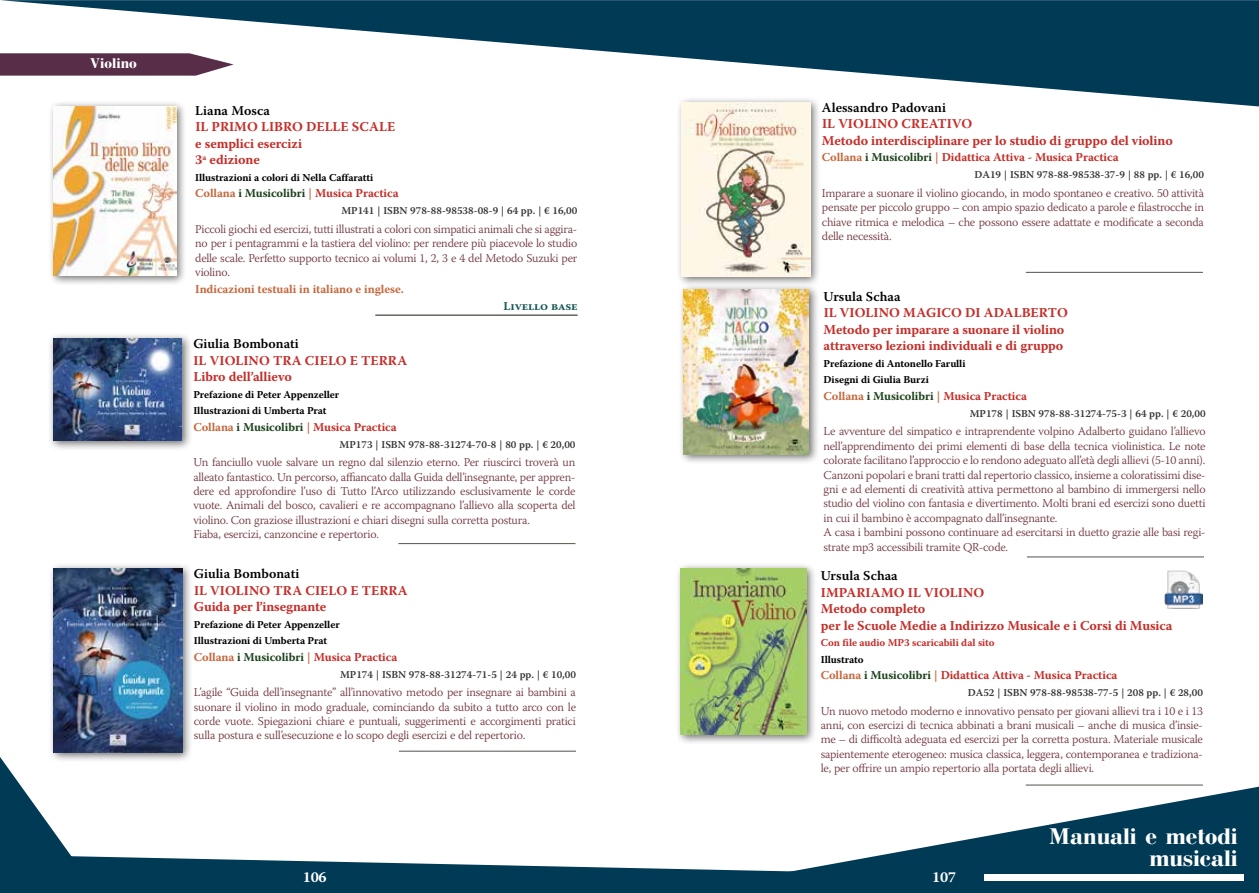
<style>
.page{position:relative;width:1259px;height:893px;background:#fff}
.page>*{position:absolute;margin:0;border:0;box-sizing:border-box;transform-origin:0 0}
.t1{font:700 24px/22.5px "Bodoni";color:#fff;text-align:right}
.t2{font:700 15px "Bodoni";color:#fff}
.t3{font:700 15px "Warnock Pro";letter-spacing:-.01em;color:#fff}
.t4{font:700 13.5px/16.5px "Warnock Pro";color:#c42f2a}
.t5{font:600 13.5px "Warnock Pro";color:#000}
.t6{font:300 12px/14.4px "Warnock Pro";letter-spacing:-.02em;color:#71363e;text-align:justify}
.t7{font:700 12px "Warnock Pro";letter-spacing:-.02em;color:#c42f2a}
.t8{font:700 12px "Warnock Pro";color:#c5693e}
.t9{font:700 12px "Warnock Pro";letter-spacing:-.01em;color:#175757}
.t10{font:600 10.5px "Warnock Pro";color:#343434}
.t11{font:700 10.5px/16.5px "Warnock Pro";letter-spacing:-.01em;color:#000}
.t12{font:700 10.5px "Warnock Pro";color:#c42f2a}
.s1{color:#c5693e}
.s2{color:#1c421c}
</style>
<div class="page">
<svg style="left:98px;top:856px;width:574px;height:37px;fill:#003a55"></svg>
<svg style="left:0;top:757px;width:98px;height:136px"></svg>
<svg style="left:1px;top:0;width:1258px;height:106px;fill:#003a55"></svg>
<svg style="left:672px;top:787px;width:587px;height:106px;fill:#003a55"></svg>
<div style="left:984px;top:874px;width:260px;height:6px;background:#fff"></div>
<hr style="left:1026px;top:272px;width:177px;height:1px;background:#64665e">
<hr style="left:398px;top:543px;width:177px;height:1px;background:#64665e">
<hr style="left:399px;top:751px;width:177px;height:1px;background:#64665e">
<div style="left:676px;top:96px;width:145px;height:191px;background:#000;opacity:.57"></div>
<img style="left:682px;top:102px;width:128px;height:174px">
<div style="left:48px;top:333px;width:144px;height:119px;background:#000;opacity:.57"></div>
<img style="left:53px;top:338px;width:129px;height:103px">
<div style="left:48px;top:563px;width:145px;height:200px;background:#000;opacity:.57"></div>
<img style="left:54px;top:568px;width:128px;height:184px">
<svg style="left:0;top:53px;width:234px;height:23px;background:#6a455d"></svg>
<div style="left:48px;top:100px;width:139px;height:186px;background:#000;opacity:.57"></div>
<img style="left:54px;top:106px;width:122px;height:169px">
<hr style="left:375px;top:314px;width:202px;height:2px;background:#64655d">
<hr style="left:1027px;top:556px;width:177px;height:1px;background:#64665e">
<div style="left:678px;top:283px;width:141px;height:182px;background:#000;opacity:.57"></div>
<img style="left:683px;top:289px;width:125px;height:165px">
<hr style="left:1025px;top:784px;width:178px;height:2px;background:#64665e">
<img style="left:1164px;top:570px;width:39px;height:38px">
<div style="left:675px;top:563px;width:141px;height:182px;background:#000;opacity:.57"></div>
<img style="left:681px;top:568px;width:125px;height:166px">
<p class="t2" style="left:90px;top:55px;width:48px">Violino</p>
<p class="t5" style="left:195px;top:102px;width:76px">Liana Mosca</p>
<p class="t4" style="left:195px;top:119px;width:201px">IL PRIMO LIBRO DELLE SCALE e semplici esercizi<br>3<sup>a</sup> edizione</p>
<p class="t11" style="left:195px;top:169px;width:179px">Illustrazioni a colori di Nella Caffaratti</p>
<p class="t7" style="left:195px;top:186px;width:205px"><span class="s1">Collana</span> <span class="s2">i Musicolibri</span> <span class="s1">|</span> Musica Practica</p>
<p class="t10" style="left:341px;top:205px;width:237px">MP141 | ISBN 978-88-98538-08-9 | 64 pp. | € 16,00</p>
<p class="t6" style="left:195px;top:222px;width:383px">Piccoli giochi ed esercizi, tutti illustrati a colori con simpatici animali che si aggira&shy;no per i pentagrammi e la tastiera del violino: per rendere più piacevole lo studio delle scale. Perfetto supporto tecnico ai volumi 1, 2, 3 e 4 del Metodo Suzuki per violino.</p>
<p class="t8" style="left:195px;top:281px;width:210px">Indicazioni testuali in italiano e inglese.</p>
<p class="t9" style="left:503px;top:299px;width:76px">Livello base</p>
<p class="t5" style="left:193px;top:336px;width:107px">Giulia Bombonati</p>
<p class="t4" style="left:193px;top:352px;width:215px">IL VIOLINO TRA CIELO E TERRA<br>Libro dell’allievo</p>
<p class="t11" style="left:193px;top:386px;width:147px">Prefazione di Peter Appenzeller<br>Illustrazioni di Umberta Prat</p>
<p class="t7" style="left:193px;top:419px;width:205px"><span class="s1">Collana</span> <span class="s2">i Musicolibri</span> <span class="s1">|</span> Musica Practica</p>
<p class="t10" style="left:339px;top:438px;width:237px">MP173 | ISBN 978-88-31274-70-8 | 80 pp. | € 20,00</p>
<p class="t6" style="left:193px;top:455px;width:383px;text-align:left">Un fanciullo vuole salvare un regno dal silenzio eterno. Per riuscirci troverà un alleato fantastico. Un percorso, affiancato dalla Guida dell’insegnante, per appren&shy;dere ed approfondire l’uso di Tutto l’Arco utilizzando esclusivamente le corde vuote. Animali del bosco, cavalieri e re accompagnano l’allievo alla scoperta del violino. Con graziose illustrazioni e chiari disegni sulla corretta postura.<br>Fiaba, esercizi, canzoncine e repertorio.</p>
<p class="t5" style="left:194px;top:566px;width:107px">Giulia Bombonati</p>
<p class="t4" style="left:194px;top:582px;width:215px">IL VIOLINO TRA CIELO E TERRA<br>Guida per l’insegnante</p>
<p class="t11" style="left:194px;top:616px;width:147px">Prefazione di Peter Appenzeller<br>Illustrazioni di Umberta Prat</p>
<p class="t7" style="left:194px;top:649px;width:205px"><span class="s1">Collana</span> <span class="s2">i Musicolibri</span> <span class="s1">|</span> Musica Practica</p>
<p class="t10" style="left:340px;top:668px;width:237px">MP174 | ISBN 978-88-31274-71-5 | 24 pp. | € 10,00</p>
<p class="t6" style="left:194px;top:685px;width:383px">L’agile “Guida dell’insegnante” all’innovativo metodo per insegnare ai bambini a suonare il violino in modo graduale, cominciando da subito a tutto arco con le corde vuote. Spiegazioni chiare e puntuali, suggerimenti e accorgimenti pratici sulla postura e sull’esecuzione e lo scopo degli esercizi e del repertorio.</p>
<p class="t5" style="left:822px;top:99px;width:126px">Alessandro Padovani</p>
<p class="t4" style="left:822px;top:116px;width:352px">IL VIOLINO CREATIVO<br>Metodo interdisciplinare per lo studio di gruppo del violino</p>
<p class="t7" style="left:822px;top:150px;width:298px"><span class="s1">Collana</span> <span class="s2">i Musicolibri</span> <span class="s1">|</span> Didattica Attiva - Musica Practica</p>
<p class="t10" style="left:974px;top:169px;width:231px">DA19 | ISBN 978-88-98538-37-9 | 88 pp. | € 16,00</p>
<p class="t6" style="left:822px;top:186px;width:383px">Imparare a suonare il violino giocando, in modo spontaneo e creativo. 50 attività pensate per piccolo gruppo – con ampio spazio dedicato a parole e filastrocche in chiave ritmica e melodica – che possono essere adattate e modificate a seconda delle necessità.</p>
<p class="t5" style="left:823px;top:288px;width:78px">Ursula Schaa</p>
<p class="t4" style="left:823px;top:304px;width:246px">IL VIOLINO MAGICO DI ADALBERTO<br>Metodo per imparare a suonare il violino attraverso lezioni individuali e di gruppo</p>
<p class="t11" style="left:823px;top:355px;width:143px">Prefazione di Antonello Farulli<br>Disegni di Giulia Burzi</p>
<p class="t7" style="left:823px;top:389px;width:205px"><span class="s1">Collana</span> <span class="s2">i Musicolibri</span> <span class="s1">|</span> Musica Practica</p>
<p class="t10" style="left:969px;top:407px;width:237px">MP178 | ISBN 978-88-31274-75-3 | 64 pp. | € 20,00</p>
<p class="t6" style="left:823px;top:424px;width:383px;text-align:left">Le avventure del simpatico e intraprendente volpino Adalberto guidano l’allievo nell’apprendimento dei primi elementi di base della tecnica violinistica. Le note colorate facilitano l’approccio e lo rendono adeguato all’età degli allievi (5-10 anni).<br>Canzoni popolari e brani tratti dal repertorio classico, insieme a coloratissimi dise&shy;gni e ad elementi di creatività attiva permettono al bambino di immergersi nello studio del violino con fantasia e divertimento. Molti brani ed esercizi sono duetti in cui il bambino è accompagnato dall’insegnante.<br>A casa i bambini possono continuare ad esercitarsi in duetto grazie alle basi regi&shy;strate mp3 accessibili tramite QR-code.</p>
<p class="t5" style="left:821px;top:567px;width:78px">Ursula Schaa</p>
<p class="t4" style="left:821px;top:584px;width:353px">IMPARIAMO IL VIOLINO<br>Metodo completo<br>per le Scuole Medie a Indirizzo Musicale e i Corsi di Musica</p>
<p class="t12" style="left:821px;top:636px;width:175px">Con file audio MP3 scaricabili dal sito</p>
<p class="t11" style="left:821px;top:651px;width:44px">Illustrato</p>
<p class="t7" style="left:821px;top:668px;width:298px"><span class="s1">Collana</span> <span class="s2">i Musicolibri</span> <span class="s1">|</span> Didattica Attiva - Musica Practica</p>
<p class="t10" style="left:967px;top:686px;width:237px">DA52 | ISBN 978-88-98538-77-5 | 208 pp. | € 28,00</p>
<p class="t6" style="left:821px;top:703px;width:383px">Un nuovo metodo moderno e innovativo pensato per giovani allievi tra i 10 e i 13 anni, con esercizi di tecnica abbinati a brani musicali – anche di musica d’insie&shy;me – di difficoltà adeguata ed esercizi per la corretta postura. Materiale musicale sapientemente eterogeneo: musica classica, leggera, contemporanea e tradiziona&shy;le, per offrire un ampio repertorio alla portata degli allievi.</p>
<h1 class="t1" style="left:1048px;top:825px;width:190px">Manuali e metodi musicali</h1>
<p class="t3" style="left:303px;top:868px;width:26px">106</p>
<p class="t3" style="left:932px;top:868px;width:26px">107</p>
</div>
